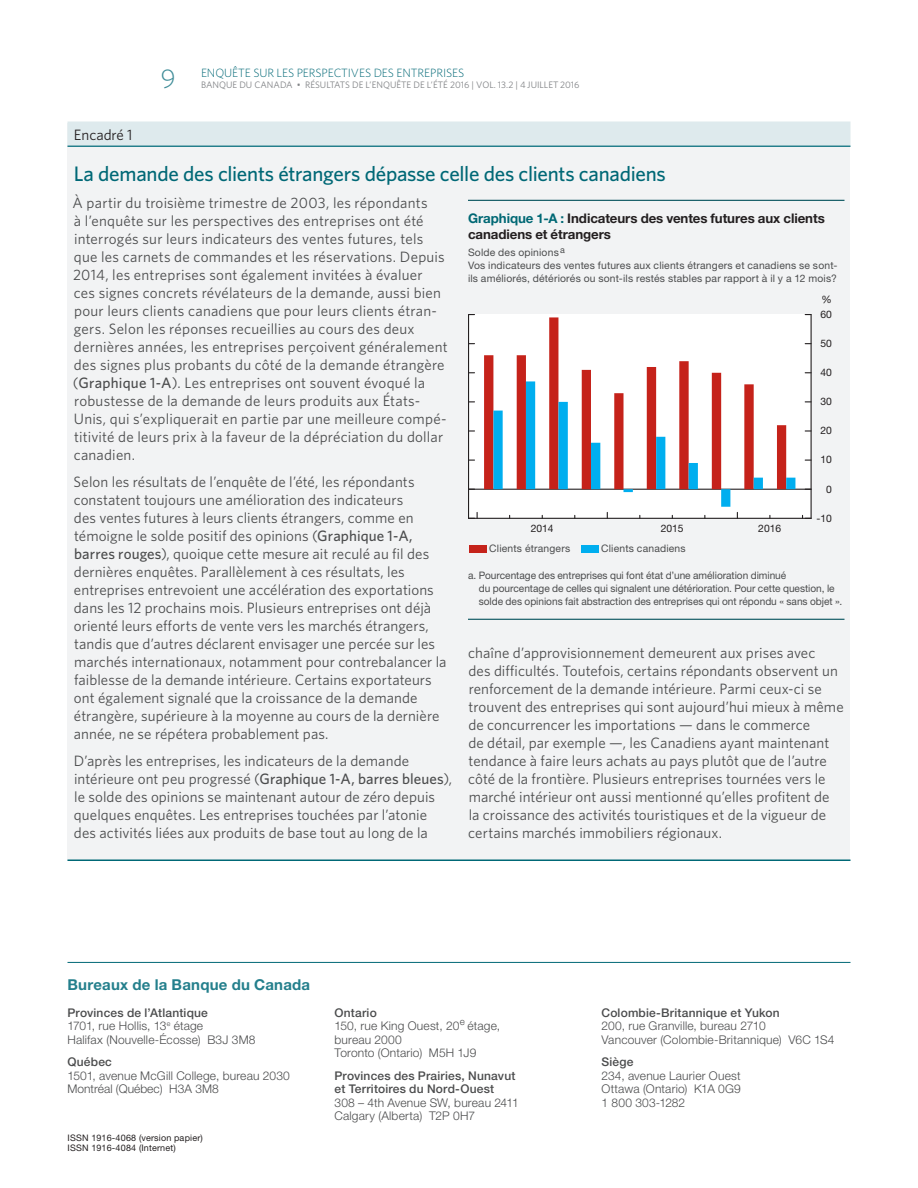
<style>
.page{position:relative;width:918px;height:1188px;background:#fff}
.page>*{position:absolute;margin:0;border:0;box-sizing:border-box;transform-origin:0 0}
.t1{font:300 27px "Whitney";color:#3f8c98}
.t2{font:500 21px "Whitney";letter-spacing:-.015em;color:#006876}
.t3{font:15px/18px "Whitney";letter-spacing:.005em;color:#4b4c4d}
.t4{font:700 15px "Helvetica Neue LT Std";letter-spacing:.015em;color:#247f8c}
.t5{font:15px "Whitney";color:#231f20}
.t6{font:700 13.35px/16.2px "Helvetica Neue LT Std";letter-spacing:-.005em;color:#231f20}
.MH-Small{font:300 12px/13.5px "Helvetica Neue LT Std";letter-spacing:.015em;color:#4b4c4d}
.MH-Small-2{font:500 12px/13.5px "Helvetica Neue LT Std";letter-spacing:.015em;color:#4b4c4d}
.t7{font:300 12px "Whitney";letter-spacing:-.01em;color:#006876}
.t8{font:10.35px/13.4px "Helvetica Neue LT Std";letter-spacing:.005em;color:#4b4c4d}
.t9{font:10.35px "Helvetica Neue LT Std";color:#231f20}
.t10{font:9.3px "Whitney";color:#818386}
.t11{font:9px/10.1px "Helvetica Neue LT Std";letter-spacing:.02em;color:#231f20}
.s1{font-weight:500}
.s2{color:#006874}
.s3{font-weight:300}
</style>
<div class="page">
<hr style="left:68px;top:962px;width:782px;height:1px;background:#006876">
<div style="left:68px;top:123px;width:782px;height:738px;background:#f2f3f4"></div>
<div style="left:68px;top:122px;width:782px;height:24px;background:#deeaed"></div>
<hr style="left:68px;top:146px;width:782px;height:1px;background:#247f8c">
<hr style="left:68px;top:860px;width:782px;height:1px;background:#006876">
<hr style="left:468px;top:619px;width:376px;height:1px;background:#004e59">
<div style="left:469px;top:545px;width:17px;height:7px;background:#c5221a"></div>
<div style="left:581px;top:545px;width:17px;height:7px;background:#00aeef"></div>
<div style="left:469px;top:315px;width:342px;height:203px;background:#fff"></div>
<hr style="left:469px;top:489px;width:342px;height:1px;background:#231f20">
<svg style="left:484px;top:317px;width:238px;height:172px"></svg>
<hr style="left:468px;top:315px;width:1px;height:203px;background:#231f20">
<hr style="left:811px;top:315px;width:1px;height:203px;background:#231f20">
<svg style="left:469px;top:430px;width:6px;height:2px"></svg>
<svg style="left:805px;top:430px;width:6px;height:2px"></svg>
<hr style="left:469px;top:518px;width:342px;height:1px;background:#231f20">
<svg style="left:469px;top:512px;width:9px;height:7px"></svg>
<svg style="left:493px;top:381px;width:302px;height:137px"></svg>
<svg style="left:802px;top:515px;width:9px;height:4px"></svg>
<hr style="left:468px;top:200px;width:376px;height:1px;background:#004e59">
<h1 class="t1" style="left:161px;top:60px;width:17px">9</h1>
<p class="t7" style="left:201px;top:65px;width:265px">ENQUÊTE SUR LES PERSPECTIVES DES ENTREPRISES</p>
<p class="t10" style="left:201px;top:79px;width:178px">BANQUE DU CANADA • Résu ltats de l’enqu</p>
<p class="t10" style="left:396px;top:79px;width:185px">ête de l’été 2016 | Vol. 13.2 | 4 ju illet 2016</p>
<p class="t5" style="left:74px;top:124px;width:60px">Encadré 1</p>
<h2 class="t2" style="left:74px;top:159px;width:594px">La demande des clients étrangers dépasse celle des clients canadiens</h2>
<p class="t3" style="left:73px;top:193px;width:377px">À partir du troisième trimestre de 2003, les répondants<br>à l’enquête sur les perspectives des entreprises ont été interrogés sur leurs indicateurs des ventes futures, tels que les carnets de commandes et les réservations. Depuis 2014, les entreprises sont également invitées à évaluer<br>ces signes concrets révélateurs de la demande, aussi bien pour leurs clients canadiens que pour leurs clients étran&shy;gers. selon les réponses recueillies au cours des deux dernières années, les entreprises perçoivent généralement des signes plus probants du côté de la demande étrangère (<span class="s1">Graphique 1-A</span>). les entreprises ont souvent évoqué la robustesse de la demande de leurs produits aux états-Unis, qui s’expliquerait en partie par une meilleure compé&shy;titivité de leurs prix à la faveur de la dépréciation du dollar canadien.</p>
<p class="t3" style="left:74px;top:472px;width:375px">selon les résultats de l’enquête de l’été, les répondants constatent toujours une amélioration des indicateurs<br>des ventes futures à leurs clients étrangers, comme en témoigne le solde positif des opinions (<span class="s1">Graphique 1-A, barres rouges</span>), quoique cette mesure ait reculé au fil des dernières enquêtes. Parallèlement à ces résultats, les entreprises entrevoient une accélération des exportations dans les 12 prochains mois. Plusieurs entreprises ont déjà orienté leurs efforts de vente vers les marchés étrangers, tandis que d’autres déclarent envisager une percée sur les marchés internationaux, notamment pour contrebalancer la faiblesse de la demande intérieure. Certains exportateurs ont également signalé que la croissance de la demande étrangère, supérieure à la moyenne au cours de la dernière année, ne se répétera probablement pas.</p>
<p class="t3" style="left:74px;top:751px;width:380px">D’après les entreprises, les indicateurs de la demande intérieure ont peu progressé (<span class="s1">Graphique 1-A, barres bleues</span>), le solde des opinions se maintenant autour de zéro depuis quelques enquêtes. les entreprises touchées par l’atonie des activités liées aux produits de base tout au long de la</p>
<p class="t6" style="left:468px;top:210px;width:358px"><span class="s2">Graphique 1-A :</span> Indicateurs des ventes futures aux clients canadiens et étrangers</p>
<p class="t8" style="left:468px;top:245px;width:371px">Solde des opinions <sup>a<br></sup>Vos indicateurs des ventes futures aux clients étrangers et canadiens se sont&shy;ils améliorés, détériorés ou sont-ils restés stables par rapport à il y a 12 mois?</p>
<p class="t9" style="left:822px;top:293px;width:12px">%</p>
<p class="t9" style="left:820px;top:308px;width:13px">60</p>
<p class="t9" style="left:820px;top:337px;width:13px">50</p>
<p class="t9" style="left:820px;top:366px;width:13px">40</p>
<p class="t9" style="left:820px;top:395px;width:13px">30</p>
<p class="t9" style="left:820px;top:425px;width:13px">20</p>
<p class="t9" style="left:820px;top:454px;width:13px">10</p>
<p class="t9" style="left:826px;top:483px;width:7px">0</p>
<p class="t9" style="left:816px;top:512px;width:17px">-10</p>
<p class="t9" style="left:531px;top:522px;width:24px">2014</p>
<p class="t9" style="left:661px;top:522px;width:24px">2015</p>
<p class="t9" style="left:758px;top:522px;width:24px">2016</p>
<p class="t8" style="left:489px;top:542px;width:82px">Clients étrangers</p>
<p class="t8" style="left:601px;top:542px;width:86px">Clients canadiens</p>
<p class="t8" style="left:479px;top:568px;width:365px;text-indent:-11px">a. Pourcentage des entreprises qui font état d’une amélioration diminué<br>du pourcentage de celles qui signalent une détérioration. Pour cette question, le solde des opinions fait abstraction des entreprises qui ont répondu « sans objet ».</p>
<p class="t3" style="left:468px;top:643px;width:377px">chaîne d’approvisionnement demeurent aux prises avec<br>des difficultés. toutefois, certains répondants observent un renforcement de la demande intérieure. Parmi ceux-ci se trouvent des entreprises qui sont aujourd’hui mieux à même de concurrencer les importations — dans le commerce<br>de détail, par exemple —, les Canadiens ayant maintenant tendance à faire leurs achats au pays plutôt que de l’autre côté de la frontière. Plusieurs entreprises tournées vers le marché intérieur ont aussi mentionné qu’elles profitent de la croissance des activités touristiques et de la vigueur de certains marchés immobiliers régionaux.</p>
<p class="t4" style="left:68px;top:975px;width:244px">Bureaux de la Banque du Canada</p>
<p class="MH-Small" style="left:68px;top:1006px;width:190px"><span class="s1">Provinces de l’Atlantique<br></span>1701, rue Hollis, 13<sup>e</sup> étage<br>Halifax (Nouvelle‐Écosse) B3J 3M8</p>
<p class="MH-Small" style="left:68px;top:1055px;width:224px"><span class="s1">Québec<br></span>1501, avenue McGill College, bureau 2030<br>Montréal (Québec) H3A 3M8</p>
<p class="t11" style="left:68px;top:1133px;width:137px">ISSN 1916‐4068 (version papier)<br>ISSN 1916‐4084 (Internet)</p>
<p class="MH-Small" style="left:334px;top:1006px;width:167px"><span class="s1">Ontario<br></span>150, rue King Ouest, 20<sup>e</sup> étage, bureau 2000<br>Toronto (Ontario) M5H 1J9</p>
<p class="MH-Small-2" style="left:334px;top:1069px;width:186px">Provinces des Prairies, Nunavut et Territoires du Nord‐Ouest<br><span class="s3">308 – 4th Avenue SW, bureau 2411<br>Calgary (Alberta) T2P 0H7</span></p>
<p class="MH-Small" style="left:601px;top:1006px;width:235px"><span class="s1">Colombie‐Britannique et Yukon<br></span>200, rue Granville, bureau 2710<br>Vancouver (Colombie‐Britannique) V6C 1S4</p>
<p class="MH-Small" style="left:601px;top:1055px;width:141px"><span class="s1">Siège<br></span>234, avenue Laurier Ouest<br>Ottawa (Ontario) K1A 0G9<br>1 800 303‐1282</p>
</div>
